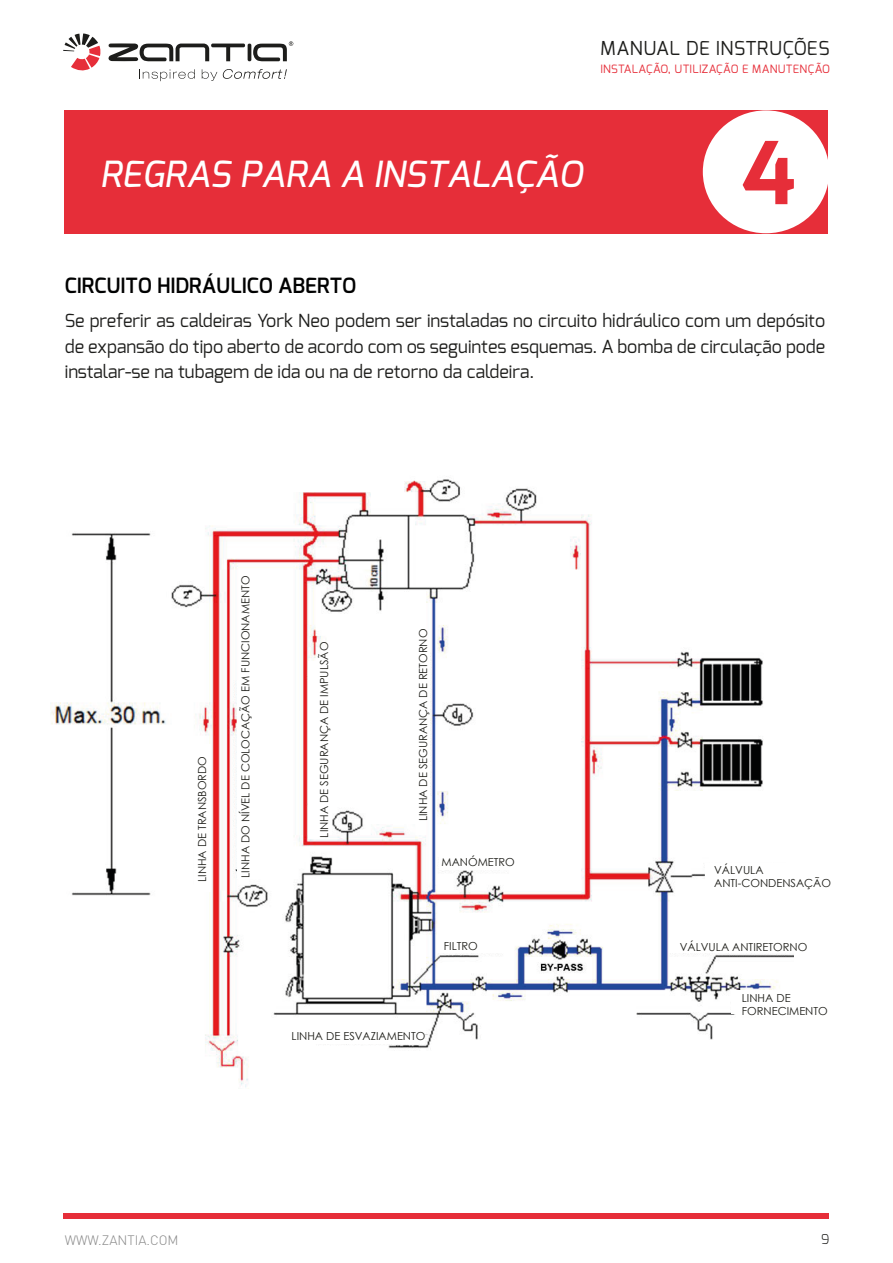
<style>
.page{position:relative;width:893px;height:1263px;background:#fff}
.page>*{position:absolute;margin:0;border:0;box-sizing:border-box;transform-origin:0 0}
.t1{font:700 86.7px "Exo";color:#e62e39}
.t2{font:italic 500 36px "Exo";color:#fff}
.t3{font:600 21px "Exo";color:#000101}
.t4{font:19.2px "Exo";letter-spacing:.03em;color:#1d1d1b}
.t5{font:18px/25.5px "Exo";color:#1d1d1b;text-align:justify}
.t6{font:300 13.5px "DIN";color:#878787}
.t7{font:300 13.5px "Exo";color:#1d1d1b}
.t8{font:11.4px "Exo";letter-spacing:.03em;color:#e62e39}
.t9{font:11.1px/13.2px "Century Gothic";color:#1d1d18}
</style>
<div class="page">
<div style="left:64px;top:1214px;width:765px;height:5px;background:#e62e39"></div>
<svg style="left:142px;top:69px;width:53px;height:12px"></svg>
<svg style="left:202px;top:69px;width:15px;height:12px"></svg>
<svg style="left:223px;top:69px;width:64px;height:10px"></svg>
<svg style="left:253px;top:41px;width:40px;height:20px"></svg>
<hr style="left:248px;top:44px;width:3px;height:17px;background:#1d1d1b;border-radius:2px">
<hr style="left:211px;top:44px;width:34px;height:3px;background:#1d1d1b;border-radius:2px">
<svg style="left:63px;top:34px;width:38px;height:37px"></svg>
<svg style="left:108px;top:43px;width:101px;height:18px"></svg>
<div style="left:65px;top:110px;width:763px;height:123px;background:#e62e39"></div>
<div style="left:703px;top:110px;width:126px;height:123px;background:#fff;border-radius:50%"></div>
<img style="left:51px;top:479px;width:742px;height:608px">
<div style="left:194px;top:743px;width:17px;height:148px;background:#fff"></div>
<div style="left:311px;top:1027px;width:114px;height:17px;background:#fff"></div>
<div style="left:731px;top:991px;width:114px;height:23px;background:#fff"></div>
<div style="left:705px;top:863px;width:114px;height:43px;background:#fff"></div>
<div style="left:439px;top:855px;width:84px;height:15px;background:#fff"></div>
<div style="left:438px;top:928px;width:72px;height:25px;background:#fff"></div>
<div style="left:669px;top:938px;width:133px;height:15px;background:#fff"></div>
<div style="left:237px;top:680px;width:17px;height:198px;background:#fff"></div>
<div style="left:308px;top:661px;width:17px;height:177px;background:#fff"></div>
<div style="left:413px;top:639px;width:17px;height:178px;background:#fff"></div>
<p class="t4" style="left:600px;top:36px;width:231px">MANUAL DE INSTRUÇÕES</p>
<p class="t8" style="left:600px;top:62px;width:231px">INSTALAÇÃO, UTILIZAÇÃO E MANUTENÇÃO</p>
<h2 class="t2" style="left:100px;top:151px;width:484px">REGRAS PARA A INSTALAÇÃO</h2>
<h1 class="t1" style="left:741px;top:117px;width:55px">4</h1>
<p class="t3" style="left:65px;top:272px;width:293px">CIRCUITO HIDRÁULICO ABERTO</p>
<p class="t5" style="left:65px;top:308px;width:762px">Se preferir as caldeiras York Neo podem ser instaladas no circuito hidráulico com um depósito de expansão do tipo aberto de acordo com os seguintes esquemas. A bomba de circulação pode instalar-se na tubagem de ida ou na de retorno da caldeira.</p>
<p class="t9" style="left:195px;top:882px;width:127px;rotate:-90deg">LINHA DE TRANSBORDO</p>
<p class="t9" style="left:239px;top:878px;width:303px;rotate:-90deg">LINHA DO NÍVEL DE COLOCAÇÃO EM FUNCIONAMENTO</p>
<p class="t9" style="left:317px;top:837px;width:197px;rotate:-90deg">LINHA DE SEGURANÇA DE IMPULSÃO</p>
<p class="t9" style="left:416px;top:821px;width:194px;rotate:-90deg">LINHA DE SEGURANÇA DE RETORNO</p>
<p class="t9" style="left:441px;top:855px;width:75px">MANÓMETRO</p>
<p class="t9" style="left:444px;top:939px;width:36px">FILTRO</p>
<p class="t9" style="left:292px;top:1029px;width:135px">LINHA DE ESVAZIAMENTO</p>
<p class="t9" style="left:714px;top:863px;width:118px">VÁLVULA<br>ANTI-CONDENSAÇÃO</p>
<p class="t9" style="left:680px;top:940px;width:129px">VÁLVULA ANTIRETORNO</p>
<p class="t9" style="left:742px;top:991px;width:87px">LINHA DE<br>FORNECIMENTO</p>
<p class="t6" style="left:65px;top:1232px;width:115px">WWW.ZANTIA.COM</p>
<p class="t7" style="left:821px;top:1230px;width:10px">9</p>
</div>
